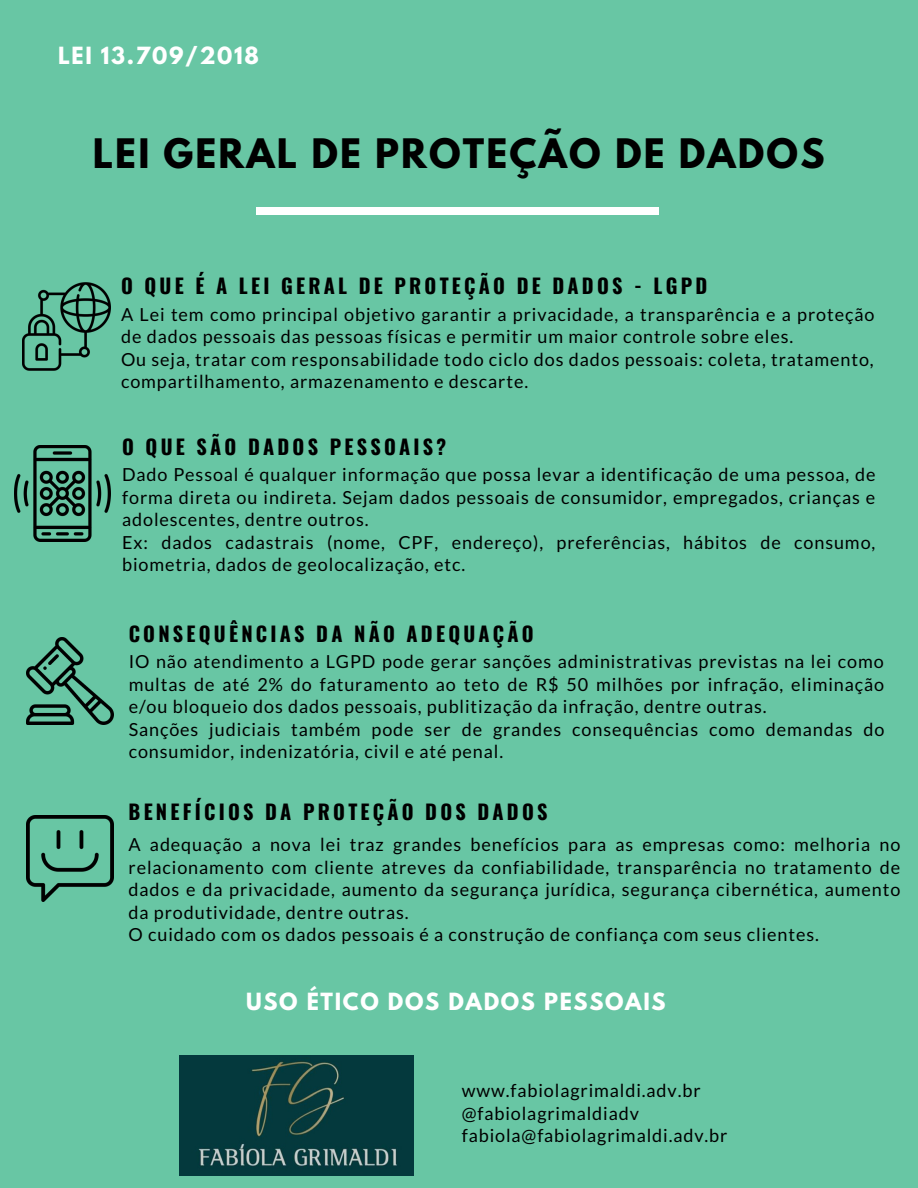
<style>
.page{position:relative;width:918px;height:1188px;background:#68c6a4}
.page>*{position:absolute;margin:0;border:0;box-sizing:border-box;transform-origin:0 0}
.t1{font:700 36px "League Spartan";letter-spacing:.06em;color:#000}
.t2{font:700 21px "League Spartan";letter-spacing:.08em;color:#fff}
.t3{font:700 20.25px "Oswald";letter-spacing:.16em;color:#000}
.t4{font:18px/22.5px "Lato";letter-spacing:.05em;color:#000}
</style>
<div class="page">
<div style="left:256px;top:207px;width:403px;height:7px;background:#fff"></div>
<img style="left:26px;top:638px;width:87px;height:87px">
<img style="left:26px;top:815px;width:87px;height:87px">
<img style="left:23px;top:282px;width:87px;height:88px">
<img style="left:15px;top:446px;width:96px;height:95px">
<img style="left:179px;top:1056px;width:234px;height:119px">
<p class="t2" style="left:58px;top:45px;width:202px">LEI 13.709/2018</p>
<h1 class="t1" style="left:93px;top:135px;width:733px">LEI GERAL DE PROTEÇÃO DE DADOS</h1>
<p class="t3" style="left:121px;top:270px;width:588px">O QUE É A LEI GERAL DE PROTEÇÃO DE DADOS - LGPD</p>
<p class="t4" style="left:121px;top:303px;width:755px">A Lei tem como principal objetivo garantir a privacidade, a transparência e a proteção de dados pessoais das pessoas físicas e permitir um maior controle sobre eles.<br>Ou seja, tratar com responsabilidade todo ciclo dos dados pessoais: coleta, tratamento, compartilhamento, armazenamento e descarte.</p>
<p class="t3" style="left:122px;top:431px;width:326px">O QUE SÃO DADOS PESSOAIS?</p>
<p class="t4" style="left:122px;top:463px;width:755px">Dado Pessoal é qualquer informação que possa levar a identificação de uma pessoa, de forma direta ou indireta. Sejam dados pessoais de consumidor, empregados, crianças e adolescentes, dentre outros.<br>Ex: dados cadastrais (nome, CPF, endereço), preferências, hábitos de consumo, biometria, dados de geolocalização, etc.</p>
<p class="t3" style="left:129px;top:618px;width:407px">CONSEQUÊNCIAS DA NÃO ADEQUAÇÃO</p>
<p class="t4" style="left:129px;top:650px;width:757px">IO não atendimento a LGPD pode gerar sanções administrativas previstas na lei como multas de até 2% do faturamento ao teto de R$ 50 milhões por infração, eliminação e/ou bloqueio dos dados pessoais, publitização da infração, dentre outras.<br>Sanções judiciais também pode ser de grandes consequências como demandas do consumidor, indenizatória, civil e até penal.</p>
<p class="t3" style="left:129px;top:796px;width:420px">BENEFÍCIOS DA PROTEÇÃO DOS DADOS</p>
<p class="t4" style="left:129px;top:833px;width:773px">A adequação a nova lei traz grandes benefícios para as empresas como: melhoria no relacionamento com cliente atreves da confiabilidade, transparência no tratamento de dados e da privacidade, aumento da segurança jurídica, segurança cibernética, aumento da produtividade, dentre outras.<br>O cuidado com os dados pessoais é a construção de confiança com seus clientes.</p>
<p class="t2" style="left:246px;top:991px;width:421px">USO ÉTICO DOS DADOS PESSOAIS</p>
<p class="t4" style="left:462px;top:1079px;width:267px">www.fabiolagrimaldi.adv.br @fabiolagrimaldiadv fabiola@fabiolagrimaldi.adv.br</p>
</div>
